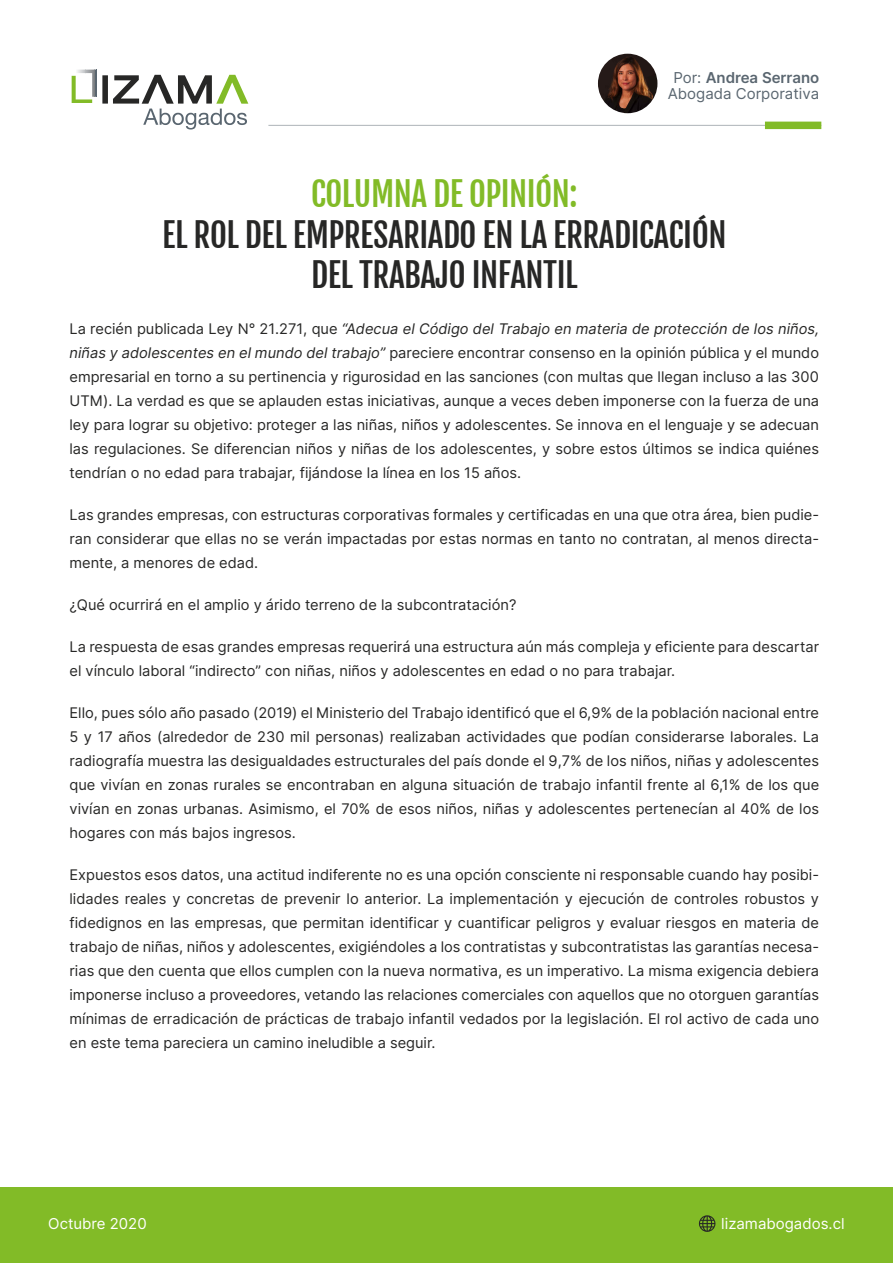
<style>
.page{position:relative;width:893px;height:1263px;background:#fff}
.page>*{position:absolute;margin:0;border:0;box-sizing:border-box;transform-origin:0 0}
.t1{font:33px/40.5px "Fjalla One";letter-spacing:-.015em;color:#272726;text-align:center}
.t2{font:33px "Fjalla One";letter-spacing:-.015em;color:#82bb27}
.t3{font:15px/15.8px "Inter";color:#5a6670;text-align:center}
.t4{font:15px "Inter";color:#fff}
.t5{font:14.7px/24px "Inter";color:#272726;text-align:justify}
.s1{font-weight:600}
.s2{font-style:italic}
</style>
<div class="page">
<div style="left:0;top:1187px;width:893px;height:76px;background:#82bb27"></div>
<svg style="left:699px;top:1215px;width:16px;height:17px"></svg>
<svg style="left:72px;top:70px;width:25px;height:33px"></svg>
<div style="left:102px;top:75px;width:6px;height:29px;border:2px solid #272726"></div>
<svg style="left:113px;top:74px;width:136px;height:56px"></svg>
<hr style="left:268px;top:125px;width:553px;height:1px;background:#5a6670">
<img style="left:598px;top:54px;width:59px;height:59px;border-radius:30px">
<div style="left:765px;top:122px;width:56px;height:7px;background:#82bb27"></div>
<p class="t3" style="left:668px;top:69px;width:153px">Por: <span class="s1">Andrea Serrano<br></span>Abogada Corporativa</p>
<h1 class="t2" style="left:311px;top:174px;width:268px">COLUMNA DE OPINIÓN:</h1>
<h1 class="t1" style="left:162px;top:214px;width:566px">EL ROL DEL EMPRESARIADO EN LA ERRADICACIÓN<br>DEL TRABAJO INFANTIL</h1>
<p class="t5" style="left:70px;top:315px;width:751px">La recién publicada Ley N° 21.271, que <span class="s2">“Adecua el Código del Trabajo en materia de protección de los niños, niñas y adolescentes en el mundo del trabajo”</span> pareciere encontrar consenso en la opinión pública y el mundo empresarial en torno a su pertinencia y rigurosidad en las sanciones (con multas que llegan incluso a las 300<br>UTM). La verdad es que se aplauden estas iniciativas, aunque a veces deben imponerse con la fuerza de una ley para lograr su objetivo: proteger a las niñas, niños y adolescentes. Se innova en el lenguaje y se adecuan las regulaciones. Se diferencian niños y niñas de los adolescentes, y sobre estos últimos se indica quiénes tendrían o no edad para trabajar, fijándose la línea en los 15 años.</p>
<p class="t5" style="left:70px;top:501px;width:751px">Las grandes empresas, con estructuras corporativas formales y certificadas en una que otra área, bien pudie&shy;ran considerar que ellas no se verán impactadas por estas normas en tanto no contratan, al menos directa&shy;mente, a menores de edad.</p>
<p class="t5" style="left:70px;top:591px;width:448px">¿Qué ocurrirá en el amplio y árido terreno de la subcontratación?</p>
<p class="t5" style="left:70px;top:633px;width:751px">La respuesta de esas grandes empresas requerirá una estructura aún más compleja y eficiente para descartar el vínculo laboral “indirecto” con niñas, niños y adolescentes en edad o no para trabajar.</p>
<p class="t5" style="left:70px;top:699px;width:751px">Ello, pues sólo año pasado (2019) el Ministerio del Trabajo identificó que el 6,9% de la población nacional entre 5 y 17 años (alrededor de 230 mil personas) realizaban actividades que podían considerarse laborales. La radiografía muestra las desigualdades estructurales del país donde el 9,7% de los niños, niñas y adolescentes que vivían en zonas rurales se encontraban en alguna situación de trabajo infantil frente al 6,1% de los que vivían en zonas urbanas. Asimismo, el 70% de esos niños, niñas y adolescentes pertenecían al 40% de los hogares con más bajos ingresos.</p>
<p class="t5" style="left:70px;top:861px;width:751px">Expuestos esos datos, una actitud indiferente no es una opción consciente ni responsable cuando hay posibi&shy;lidades reales y concretas de prevenir lo anterior. La implementación y ejecución de controles robustos y fidedignos en las empresas, que permitan identificar y cuantificar peligros y evaluar riesgos en materia de trabajo de niñas, niños y adolescentes, exigiéndoles a los contratistas y subcontratistas las garantías necesa&shy;rias que den cuenta que ellos cumplen con la nueva normativa, es un imperativo. La misma exigencia debiera imponerse incluso a proveedores, vetando las relaciones comerciales con aquellos que no otorguen garantías mínimas de erradicación de prácticas de trabajo infantil vedados por la legislación. El rol activo de cada uno en este tema pareciera un camino ineludible a seguir.</p>
<p class="t4" style="left:48px;top:1213px;width:100px">Octubre 2020</p>
<p class="t4" style="left:721px;top:1212px;width:125px">lizamabogados.cl</p>
</div>
